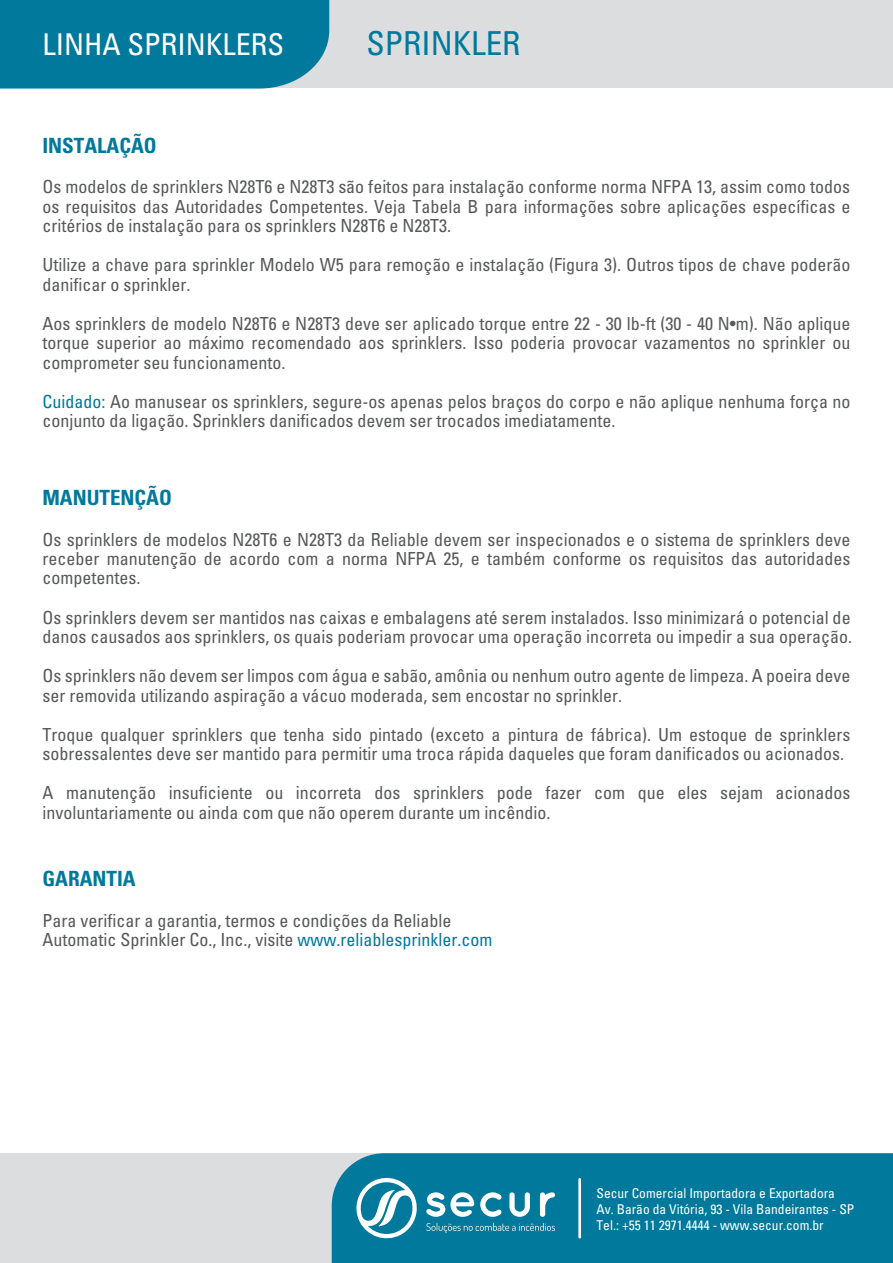
<style>
.page{position:relative;width:893px;height:1263px;background:#fff}
.page>*{position:absolute;margin:0;border:0;box-sizing:border-box;transform-origin:0 0}
.t1{font:condensed 33px "Univers";color:#00799c}
.t2{font:condensed 30px "Univers";color:#fff}
.t3{font:700 condensed 21px "Univers";color:#00799c}
.t4{font:condensed 18px/19.5px "Univers";color:#57585a}
.t5{font:condensed 13.5px/16.2px "Univers";color:#fff}
.s1{color:#00799c}
</style>
<div class="page">
<div style="left:0;top:1153px;width:893px;height:110px;background:#dcdddf"></div>
<div style="left:332px;top:1153px;width:561px;height:110px;background:#00799c"></div>
<svg style="left:354px;top:1174px;width:63px;height:68px;background:#4ea2ba"></svg>
<svg style="left:426px;top:1192px;width:129px;height:25px;background:#67afc4"></svg>
<svg style="left:426px;top:1223px;width:129px;height:10px"></svg>
<hr style="left:578px;top:1179px;width:3px;height:58px;background:#fff">
<div style="left:0;top:0;width:893px;height:88px;background:#dcdddf"></div>
<div style="left:0;top:0;width:329px;height:89px;background:#00799c"></div>
<h2 class="t2" style="left:43px;top:26px;width:243px">LINHA SPRINKLERS</h2>
<h1 class="t1" style="left:366px;top:23px;width:156px">SPRINKLER</h1>
<p class="t3" style="left:42px;top:132px;width:116px">INSTALAÇÃO</p>
<p class="t4" style="left:42px;top:176px;width:810px;text-align:justify">Os modelos de sprinklers N28T6 e N28T3 são feitos para instalação conforme norma NFPA 13, assim como todos os requisitos das Autoridades Competentes. Veja Tabela B para informações sobre aplicações específicas e critérios de instalação para os sprinklers N28T6 e N28T3.</p>
<p class="t4" style="left:42px;top:254px;width:810px">Utilize a chave para sprinkler Modelo W5 para remoção e instalação (Figura 3). Outros tipos de chave poderão danificar o sprinkler.</p>
<p class="t4" style="left:42px;top:313px;width:810px;text-align:justify">Aos sprinklers de modelo N28T6 e N28T3 deve ser aplicado torque entre 22 - 30 lb-ft (30 - 40 N•m). Não aplique torque superior ao máximo recomendado aos sprinklers. Isso poderia provocar vazamentos no sprinkler ou comprometer seu funcionamento.</p>
<p class="t4" style="left:42px;top:391px;width:810px"><span class="s1">Cuidado:</span> Ao manusear os sprinklers, segure-os apenas pelos braços do corpo e não aplique nenhuma força no conjunto da ligação. Sprinklers danificados devem ser trocados imediatamente.</p>
<p class="t3" style="left:42px;top:485px;width:131px">MANUTENÇÃO</p>
<p class="t4" style="left:42px;top:529px;width:810px;text-align:justify">Os sprinklers de modelos N28T6 e N28T3 da Reliable devem ser inspecionados e o sistema de sprinklers deve receber manutenção de acordo com a norma NFPA 25, e também conforme os requisitos das autoridades competentes.</p>
<p class="t4" style="left:42px;top:607px;width:811px">Os sprinklers devem ser mantidos nas caixas e embalagens até serem instalados. Isso minimizará o potencial de danos causados aos sprinklers, os quais poderiam provocar uma operação incorreta ou impedir a sua operação.</p>
<p class="t4" style="left:42px;top:665px;width:810px">Os sprinklers não devem ser limpos com água e sabão, amônia ou nenhum outro agente de limpeza. A poeira deve ser removida utilizando aspiração a vácuo moderada, sem encostar no sprinkler.</p>
<p class="t4" style="left:42px;top:724px;width:810px">Troque qualquer sprinklers que tenha sido pintado (exceto a pintura de fábrica). Um estoque de sprinklers sobressalentes deve ser mantido para permitir uma troca rápida daqueles que foram danificados ou acionados.</p>
<p class="t4" style="left:42px;top:782px;width:810px">A manutenção insuficiente ou incorreta dos sprinklers pode fazer com que eles sejam acionados involuntariamente ou ainda com que não operem durante um incêndio.</p>
<p class="t3" style="left:42px;top:866px;width:95px">GARANTIA</p>
<p class="t4" style="left:42px;top:910px;width:451px">Para verificar a garantia, termos e condições da Reliable<br>Automatic Sprinkler Co., Inc., visite <span class="s1">www.reliablesprinkler.com</span></p>
<p class="t5" style="left:596px;top:1184px;width:259px">Secur Comercial Importadora e Exportadora<br>Av. Barão da Vitória, 93 - Vila Bandeirantes - SP<br>Tel.: +55 11 2971.4444 - www.secur.com.br</p>
</div>
